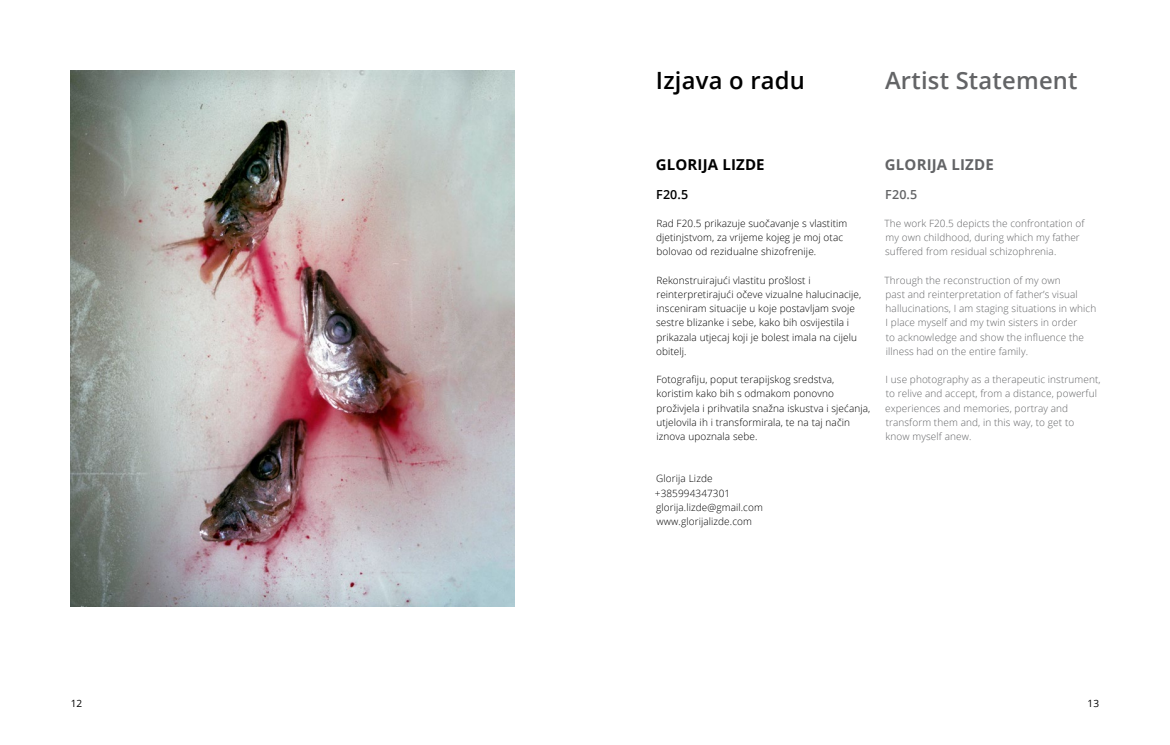
<style>
.page{position:relative;width:1170px;height:745px;background:#fff}
.page>*{position:absolute;margin:0;border:0;box-sizing:border-box;transform-origin:0 0}
.t1{font:600 23.75px "Open Sans";letter-spacing:.01em;color:#636466}
.t2{font:600 23.75px "Open Sans";letter-spacing:.01em;color:#000}
.t3{font:700 15px "Open Sans";letter-spacing:.01em;color:#000}
.t4{font:700 15px "Open Sans";letter-spacing:.01em;color:#636466}
.t5{font:600 12.5px "Open Sans";color:#000}
.t6{font:600 12.5px "Open Sans";color:#636466}
.t7{font:300 10px/14.1px "Open Sans";letter-spacing:.01em;color:#000}
.t8{font:300 10px/14.1px "Open Sans";letter-spacing:.01em;color:#636466}
.t9{font:10px "Open Sans";color:#000}
</style>
<div class="page">
<img style="left:71px;top:71px;width:443px;height:534px">
<h1 class="t2" style="left:656px;top:64px;width:151px">Izjava o radu</h1>
<h1 class="t1" style="left:884px;top:64px;width:194px">Artist Statement</h1>
<h2 class="t3" style="left:655px;top:154px;width:110px">GLORIJA LIZDE</h2>
<p class="t5" style="left:656px;top:185px;width:34px">F20.5</p>
<p class="t7" style="left:656px;top:216px;width:193px">Rad F20.5 prikazuje suočavanje s vlastitim djetinjstvom, za vrijeme kojeg je moj otac bolovao od rezidualne shizofrenije.</p>
<p class="t7" style="left:656px;top:273px;width:207px">Rekonstruirajući vlastitu prošlost i reinterpretirajući očeve vizualne halucinacije, insceniram situacije u koje postavljam svoje sestre blizanke i sebe, kako bih osvijestila i prikazala utjecaj koji je bolest imala na cijelu obitelj.</p>
<p class="t7" style="left:656px;top:372px;width:215px">Fotografiju, poput terapijskog sredstva, koristim kako bih s odmakom ponovno proživjela i prihvatila snažna iskustva i sjećanja, utjelovila ih i transformirala, te na taj način iznova upoznala sebe.</p>
<p class="t7" style="left:654px;top:471px;width:110px">Glorija Lizde +385994347301 glorija.lizde@gmail.com www.glorijalizde.com</p>
<h2 class="t4" style="left:884px;top:154px;width:110px">GLORIJA LIZDE</h2>
<p class="t6" style="left:885px;top:185px;width:33px">F20.5</p>
<p class="t8" style="left:884px;top:216px;width:201px">The work F20.5 depicts the confrontation of my own childhood, during which my father suffered from residual schizophrenia.</p>
<p class="t8" style="left:884px;top:273px;width:213px">Through the reconstruction of my own<br>past and reinterpretation of father’s visual hallucinations, I am staging situations in which I place myself and my twin sisters in order<br>to acknowledge and show the influence the illness had on the entire family.</p>
<p class="t8" style="left:885px;top:372px;width:217px">I use photography as a therapeutic instrument, to relive and accept, from a distance, powerful experiences and memories, portray and transform them and, in this way, to get to<br>know myself anew.</p>
<p class="t9" style="left:71px;top:695px;width:13px">12</p>
<p class="t9" style="left:1087px;top:695px;width:13px">13</p>
</div>
